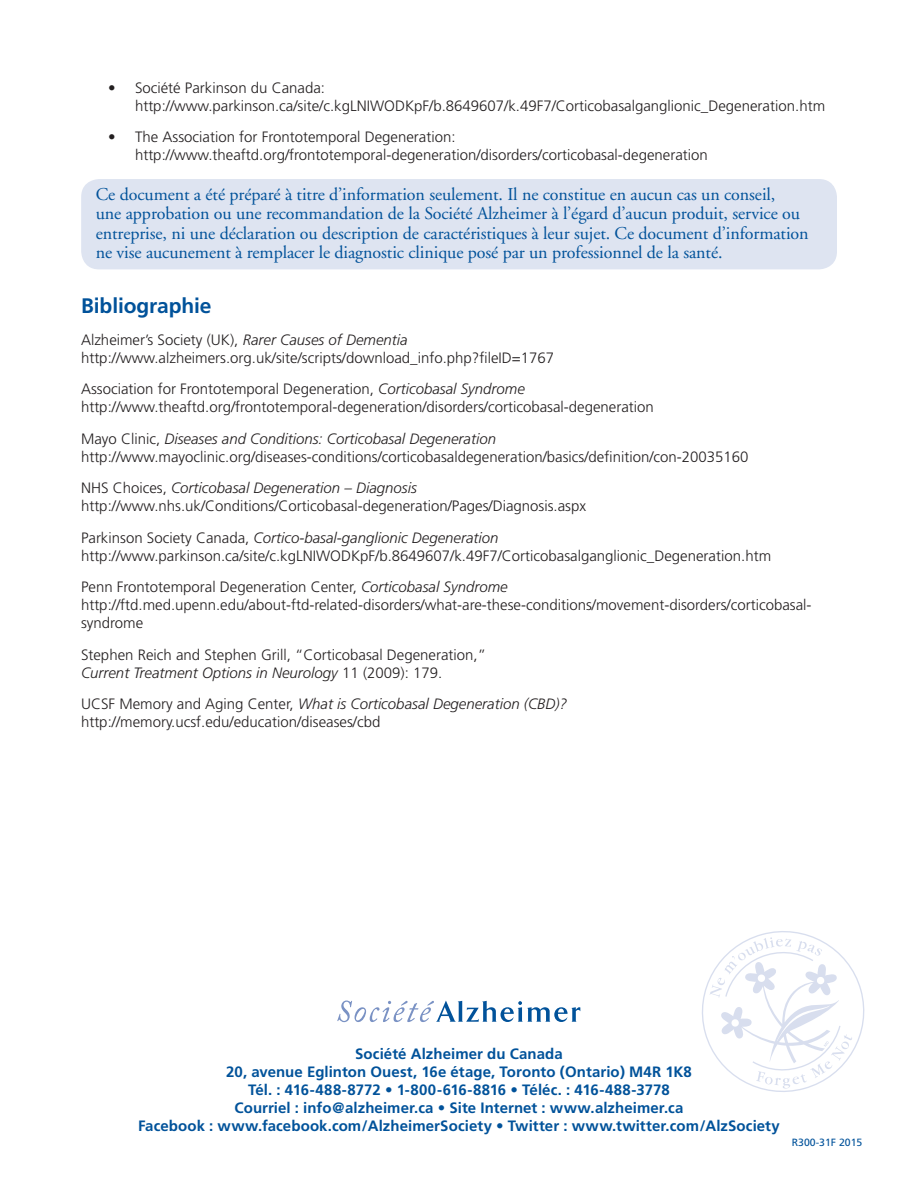
<style>
.page{position:relative;width:918px;height:1188px;background:#fff}
.page>*{position:absolute;margin:0;border:0;box-sizing:border-box;transform-origin:0 0}
.Headline_1{font:700 21px "Frutiger";letter-spacing:-.005em;color:#01529a}
.Text_in_Blue_tint_bo{font:18px/19.5px "Adobe Garamond";letter-spacing:-.005em;color:#01529a}
.Bibliographie{font:300 15px/18px "Frutiger";color:#231f20}
.Address_Panel{font:700 15px "Frutiger";letter-spacing:.005em;color:#01529a}
.t1{font:10.5px "Frutiger";color:#01529a}
.s1{font-style:italic}
</style>
<div class="page">
<div style="left:81px;top:179px;width:756px;height:90px;background:#dee4f1;border-radius:18px"></div>
<svg style="left:337px;top:1001px;width:243px;height:21px"></svg>
<svg style="left:702px;top:931px;width:162px;height:161px"></svg>
<p class="Bibliographie" style="left:135px;top:79px;width:692px;text-indent:-27px">• Société Parkinson du Canada: http://www.parkinson.ca/site/c.kgLNIWODKpF/b.8649607/k.49F7/Corticobasalganglionic_Degeneration.htm</p>
<p class="Bibliographie" style="left:135px;top:128px;width:574px;text-indent:-27px">• The Association for Frontotemporal Degeneration: http://www.theaftd.org/frontotemporal-degeneration/disorders/corticobasal-degeneration</p>
<p class="Text_in_Blue_tint_bo" style="left:96px;top:185px;width:714px">Ce document a été préparé à titre d’information seulement. Il ne constitue en aucun cas un conseil,<br>une approbation ou une recommandation de la Société Alzheimer à l’égard d’aucun produit, service ou entreprise, ni une déclaration ou description de caractéristiques à leur sujet. Ce document d’information ne vise aucunement à remplacer le diagnostic clinique posé par un professionnel de la santé.</p>
<p class="Headline_1" style="left:81px;top:294px;width:132px">Bibliographie</p>
<p class="Bibliographie" style="left:81px;top:331px;width:475px">Alzheimer’s Society (UK), <span class="s1">Rarer Causes of Dementia </span>http://www.alzheimers.org.uk/site/scripts/download_info.php?fileID=1767</p>
<p class="Bibliographie" style="left:81px;top:380px;width:574px">Association for Frontotemporal Degeneration, <span class="s1">Corticobasal Syndrome </span>http://www.theaftd.org/frontotemporal-degeneration/disorders/corticobasal-degeneration</p>
<p class="Bibliographie" style="left:81px;top:430px;width:669px">Mayo Clinic, <span class="s1">Diseases and Conditions: Corticobasal Degeneration </span>http://www.mayoclinic.org/diseases-conditions/corticobasaldegeneration/basics/definition/con-20035160</p>
<p class="Bibliographie" style="left:81px;top:479px;width:507px">NHS Choices, <span class="s1">Corticobasal Degeneration – Diagnosis </span>http://www.nhs.uk/Conditions/Corticobasal-degeneration/Pages/Diagnosis.aspx</p>
<p class="Bibliographie" style="left:81px;top:529px;width:692px">Parkinson Society Canada, <span class="s1">Cortico-basal-ganglionic Degeneration </span>http://www.parkinson.ca/site/c.kgLNIWODKpF/b.8649607/k.49F7/Corticobasalganglionic_Degeneration.htm</p>
<p class="Bibliographie" style="left:81px;top:578px;width:732px">Penn Frontotemporal Degeneration Center, <span class="s1">Corticobasal Syndrome </span>http://ftd.med.upenn.edu/about-ftd-related-disorders/what-are-these-conditions/movement-disorders/corticobasal&shy;syndrome</p>
<p class="Bibliographie" style="left:81px;top:646px;width:407px">Stephen Reich and Stephen Grill, “Corticobasal Degeneration,”<br><span class="s1">Current Treatment Options in Neurology</span> 11 (2009): 179.</p>
<p class="Bibliographie" style="left:81px;top:695px;width:488px">UCSF Memory and Aging Center, <span class="s1">What is Corticobasal Degeneration (CBD)? </span>http://memory.ucsf.edu/education/diseases/cbd</p>
<p class="Address_Panel" style="left:355px;top:1045px;width:209px">Société Alzheimer du Canada</p>
<p class="Address_Panel" style="left:226px;top:1063px;width:467px">20, avenue Eglinton Ouest, 16e étage, Toronto (Ontario) M4R 1K8</p>
<p class="Address_Panel" style="left:248px;top:1081px;width:423px">Tél. : 416-488-8772 • 1-800-616-8816 • Téléc. : 416-488-3778</p>
<p class="Address_Panel" style="left:235px;top:1099px;width:450px">Courriel : info@alzheimer.ca • Site Internet : www.alzheimer.ca</p>
<p class="Address_Panel" style="left:138px;top:1117px;width:643px">Facebook : www.facebook.com/AlzheimerSociety • Twitter : www.twitter.com/AlzSociety</p>
<p class="t1" style="left:792px;top:1136px;width:72px">R300-31F 2015</p>
</div>
